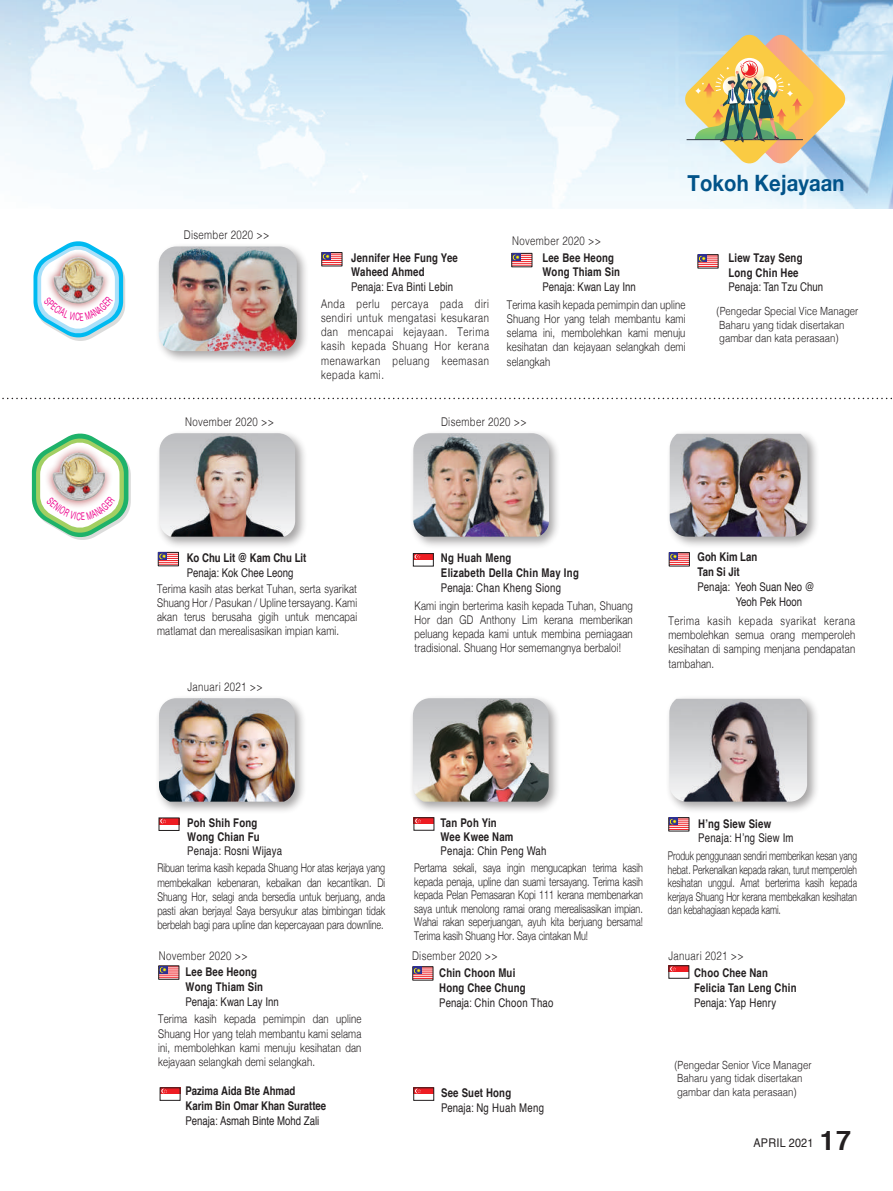
<style>
.page{position:relative;width:893px;height:1191px;background:#fff}
.page>*{position:absolute;margin:0;border:0;box-sizing:border-box;transform-origin:0 0}
.t1{font:700 27px "Helvetica";color:#231f20}
.t2{font:700 22.5px "Helvetica Neue";letter-spacing:.005em;color:#015389;scale:.9 1}
.t3{font:300 12px/14.2px "Helvetica Neue";letter-spacing:.02em;color:#231f20;text-align:justify;scale:.8 1}
.t4{font:300 12px/13.5px "Helvetica Neue";letter-spacing:.02em;color:#231f20;text-align:justify;scale:.75 1}
.t5{font:700 12px/14.2px "Helvetica";letter-spacing:.02em;color:#231f20;scale:.8 1}
.t6{font:300 12px/13.5px "Helvetica Neue";letter-spacing:.02em;color:#231f20;text-align:justify;scale:.7 1}
.t7{font:12px/15px "Helvetica";color:#231f20;scale:.8 1}
.t8{font:300 12px "Helvetica";letter-spacing:.035em;color:#231f20;scale:.8 1}
.t9{font:700 12px/15px "Helvetica";color:#231f20;scale:.8 1}
.t10{font:12px "Helvetica";letter-spacing:.02em;color:#231f20;scale:.8 1}
.t11{font:12px "Helvetica";letter-spacing:.03em;color:#231f20;scale:.8 1}
.t12{font:12px "Helvetica";letter-spacing:.02em;color:#231f20;scale:.9 1}
.t13{font:300 11.25px/13.5px "Helvetica";color:#231f20;scale:.85 1}
</style>
<div class="page">
<img style="left:0;top:0;width:893px;height:208px">
<svg style="left:322px;top:252px;width:20px;height:13px"></svg>
<div style="left:698px;top:254px;width:20px;height:14px;border:1px solid #231f20"></div>
<svg style="left:698px;top:255px;width:20px;height:12px"></svg>
<svg style="left:512px;top:253px;width:20px;height:13px"></svg>
<div style="left:409px;top:429px;width:153px;height:120px;background:#231f20;opacity:.4"></div>
<img style="left:413px;top:433px;width:136px;height:103px">
<div style="left:409px;top:694px;width:152px;height:120px;background:#231f20;opacity:.4"></div>
<img style="left:413px;top:698px;width:136px;height:103px">
<div style="left:156px;top:429px;width:152px;height:120px;background:#231f20;opacity:.4"></div>
<img style="left:159px;top:433px;width:136px;height:103px">
<div style="left:155px;top:694px;width:152px;height:120px;background:#231f20;opacity:.4"></div>
<img style="left:159px;top:698px;width:136px;height:103px">
<div style="left:155px;top:242px;width:154px;height:121px;background:#231f20;opacity:.4"></div>
<img style="left:159px;top:246px;width:138px;height:105px">
<svg style="left:158px;top:552px;width:21px;height:13px"></svg>
<svg style="left:669px;top:552px;width:20px;height:13px"></svg>
<svg style="left:669px;top:817px;width:20px;height:13px"></svg>
<div style="left:666px;top:430px;width:154px;height:119px;background:#231f20;opacity:.4"></div>
<img style="left:670px;top:434px;width:137px;height:102px">
<div style="left:665px;top:694px;width:155px;height:120px;background:#231f20;opacity:.4"></div>
<img style="left:669px;top:699px;width:138px;height:102px">
<div style="left:413px;top:553px;width:20px;height:7px;background:#ee1d23"></div>
<div style="left:413px;top:553px;width:20px;height:13px;border:1px solid #231f20"></div>
<svg style="left:415px;top:554px;width:5px;height:5px"></svg>
<svg style="left:684px;top:34px;width:162px;height:131px;background:#cec393"></svg>
<div style="left:414px;top:817px;width:20px;height:7px;background:#ee1d23"></div>
<div style="left:414px;top:817px;width:20px;height:13px;border:1px solid #231f20"></div>
<svg style="left:415px;top:818px;width:6px;height:5px"></svg>
<svg style="left:161px;top:824px;width:16px;height:1px"></svg>
<div style="left:159px;top:818px;width:20px;height:6px;background:#ee1d23"></div>
<svg style="left:160px;top:818px;width:6px;height:5px"></svg>
<svg style="left:413px;top:966px;width:20px;height:13px"></svg>
<div style="left:669px;top:965px;width:20px;height:7px;background:#ee1d23"></div>
<div style="left:669px;top:965px;width:20px;height:13px;border:1px solid #231f20"></div>
<svg style="left:670px;top:966px;width:6px;height:5px"></svg>
<svg style="left:159px;top:965px;width:20px;height:13px"></svg>
<svg style="left:160px;top:1087px;width:20px;height:7px"></svg>
<svg style="left:161px;top:1088px;width:6px;height:5px"></svg>
<svg style="left:414px;top:1087px;width:20px;height:7px"></svg>
<svg style="left:415px;top:1088px;width:6px;height:5px"></svg>
<svg style="left:2px;top:398px;width:890px;height:1px"></svg>
<svg style="left:32px;top:433px;width:99px;height:107px"></svg>
<svg style="left:33px;top:241px;width:92px;height:100px"></svg>
<p class="t8" style="left:184px;top:224px;width:109px">Disember 2020 &gt;&gt;</p>
<p class="t8" style="left:185px;top:411px;width:113px">November 2020 &gt;&gt;</p>
<p class="t5" style="left:351px;top:251px;width:135px">Jennifer Hee Fung Yee<br>Waheed Ahmed</p>
<p class="t10" style="left:351px;top:277px;width:129px">Penaja: Eva Binti Lebin</p>
<p class="t3" style="left:321px;top:295px;width:211px">Anda perlu percaya pada diri sendiri untuk mengatasi kesukaran dan mencapai kejayaan. Terima kasih kepada Shuang Hor kerana menawarkan peluang keemasan kepada kami.</p>
<p class="t8" style="left:512px;top:231px;width:113px">November 2020 &gt;&gt;</p>
<p class="t5" style="left:542px;top:251px;width:99px">Lee Bee Heong<br>Wong Thiam Sin</p>
<p class="t7" style="left:542px;top:279px;width:118px">Penaja: Kwan Lay Inn</p>
<h2 class="t2" style="left:688px;top:165px;width:176px">Tokoh Kejayaan</h2>
<p class="t5" style="left:728px;top:251px;width:94px">Liew Tzay Seng<br>Long Chin Hee</p>
<p class="t7" style="left:728px;top:279px;width:120px">Penaja: Tan Tzu Chun</p>
<p class="t3" style="left:507px;top:296px;width:225px">Terima kasih kepada pemimpin dan upline Shuang Hor yang telah membantu kami selama ini, membolehkan kami menuju kesihatan dan kejayaan selangkah demi selangkah</p>
<p class="t13" style="left:716px;top:304px;width:168px">(Pengedar Special Vice Manager<br>Baharu yang tidak disertakan gambar dan kata perasaan)</p>
<p class="t8" style="left:441px;top:411px;width:109px">Disember 2020 &gt;&gt;</p>
<p class="t9" style="left:187px;top:550px;width:151px">Ko Chu Lit @ Kam Chu Lit</p>
<p class="t7" style="left:187px;top:565px;width:135px">Penaja: Kok Chee Leong</p>
<p class="t3" style="left:157px;top:580px;width:252px">Terima kasih atas berkat Tuhan, serta syarikat Shuang Hor / Pasukan / Upline tersayang. Kami akan terus berusaha gigih untuk mencapai matlamat dan merealisasikan impian kami.</p>
<p class="t8" style="left:188px;top:677px;width:96px">Januari 2021 &gt;&gt;</p>
<p class="t5" style="left:441px;top:550px;width:174px;line-height:15px">Ng Huah Meng<br>Elizabeth Della Chin May Ing</p>
<p class="t11" style="left:441px;top:578px;width:152px">Penaja: Chan Kheng Siong</p>
<p class="t3" style="left:415px;top:597px;width:274px">Kami ingin berterima kasih kepada Tuhan, Shuang Hor dan GD Anthony Lim kerana memberikan peluang kepada kami untuk membina perniagaan tradisional. Shuang Hor sememangnya berbaloi!</p>
<p class="t9" style="left:698px;top:550px;width:76px">Goh Kim Lan<br>Tan Si Jit</p>
<p class="t7" style="left:736px;top:580px;width:100px;text-indent:-38px">Penaja: Yeoh Suan Neo @<br>Yeoh Pek Hoon</p>
<p class="t3" style="left:668px;top:612px;width:235px">Terima kasih kepada syarikat kerana membolehkan semua orang memperoleh kesihatan di samping menjana pendapatan tambahan.</p>
<p class="t5" style="left:187px;top:815px;width:92px">Poh Shih Fong<br>Wong Chian Fu</p>
<p class="t10" style="left:187px;top:842px;width:120px">Penaja: Rosni Wijaya</p>
<p class="t4" style="left:157px;top:860px;width:305px;line-height:14.2px">Ribuan terima kasih kepada Shuang Hor atas kerjaya yang membekalkan kebenaran, kebaikan dan kecantikan. Di Shuang Hor, selagi anda bersedia untuk berjuang, anda pasti akan berjaya! Saya bersyukur atas bimbingan tidak berbelah bagi para upline dan kepercayaan para downline.</p>
<p class="t8" style="left:159px;top:945px;width:113px">November 2020 &gt;&gt;</p>
<p class="t5" style="left:185px;top:964px;width:99px;line-height:15px">Lee Bee Heong<br>Wong Thiam Sin</p>
<p class="t7" style="left:185px;top:994px;width:118px">Penaja: Kwan Lay Inn</p>
<p class="t3" style="left:158px;top:1011px;width:256px">Terima kasih kepada pemimpin dan upline Shuang Hor yang telah membantu kami selama ini, membolehkan kami menuju kesihatan dan kejayaan selangkah demi selangkah.</p>
<p class="t9" style="left:185px;top:1083px;width:178px">Pazima Aida Bte Ahmad<br>Karim Bin Omar Khan Surattee</p>
<p class="t7" style="left:185px;top:1114px;width:169px">Penaja: Asmah Binte Mohd Zali</p>
<p class="t5" style="left:441px;top:815px;width:93px">Tan Poh Yin<br>Wee Kwee Nam</p>
<p class="t10" style="left:441px;top:842px;width:134px">Penaja: Chin Peng Wah</p>
<p class="t4" style="left:414px;top:860px;width:307px">Pertama sekali, saya ingin mengucapkan terima kasih kepada penaja, upline dan suami tersayang. Terima kasih kepada Pelan Pemasaran Kopi 111 kerana membenarkan saya untuk menolong ramai orang merealisasikan impian.<br>Wahai rakan seperjuangan, ayuh kita berjuang bersama!<br>Terima kasih Shuang Hor. Saya cintakan Mu!</p>
<p class="t8" style="left:412px;top:946px;width:109px">Disember 2020 &gt;&gt;</p>
<p class="t5" style="left:439px;top:965px;width:110px;line-height:15px">Chin Choon Mui<br>Hong Chee Chung</p>
<p class="t11" style="left:439px;top:993px;width:144px">Penaja: Chin Choon Thao</p>
<p class="t5" style="left:441px;top:1086px;width:89px">See Suet Hong</p>
<p class="t11" style="left:441px;top:1098px;width:130px">Penaja: Ng Huah Meng</p>
<p class="t5" style="left:698px;top:816px;width:93px">H’ng Siew Siew</p>
<p class="t10" style="left:698px;top:828px;width:121px">Penaja: H’ng Siew Im</p>
<p class="t6" style="left:668px;top:848px;width:272px">Produk penggunaan sendiri memberikan kesan yang hebat. Perkenalkan kepada rakan, turut memperoleh kesihatan unggul. Amat berterima kasih kepada kerjaya Shuang Hor kerana membekalkan kesihatan dan kebahagiaan kepada kami.</p>
<p class="t8" style="left:668px;top:945px;width:96px">Januari 2021 &gt;&gt;</p>
<p class="t5" style="left:694px;top:965px;width:129px;line-height:15px">Choo Chee Nan<br>Felicia Tan Leng Chin</p>
<p class="t7" style="left:694px;top:995px;width:104px">Penaja: Yap Henry</p>
<p class="t13" style="left:674px;top:1057px;width:163px">(Pengedar Senior Vice Manager<br>Baharu yang tidak disertakan gambar dan kata perasaan)</p>
<p class="t12" style="left:753px;top:1133px;width:68px">APRIL 2021</p>
<h1 class="t1" style="left:820px;top:1118px;width:33px">17</h1>
</div>
